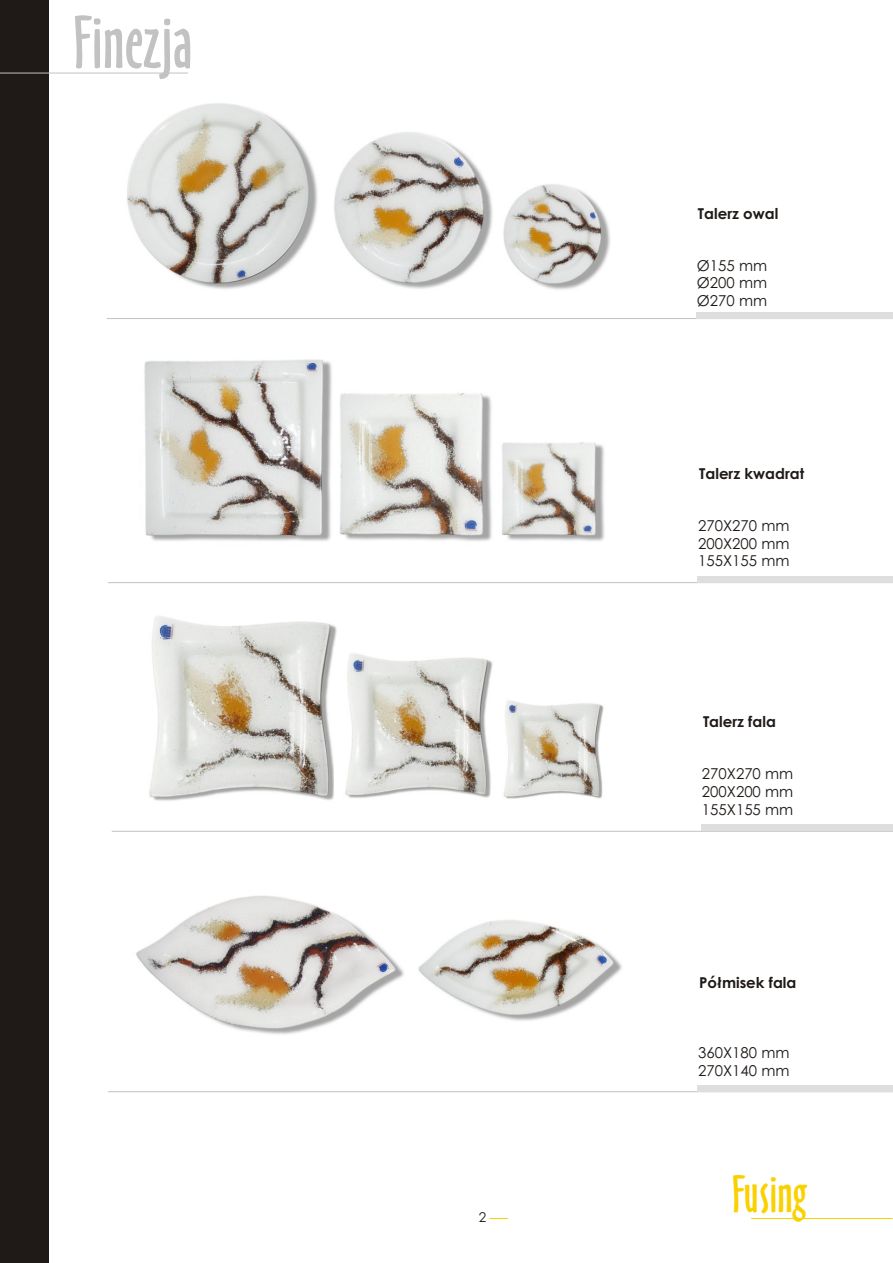
<style>
.page{position:relative;width:893px;height:1263px;background:#fff}
.page>*{position:absolute;margin:0;border:0;box-sizing:border-box;transform-origin:0 0}
.t1{font:68.85px "Oz Handicraft BT";color:#c2c2c2}
.t2{font:48.6px "Oz Handicraft BT";color:#fad100}
.t3{font:15px/17.9px "Century Gothic";color:#1f1a17;text-align:justify}
.t4{font:700 15px "Century Gothic";color:#1f1a17}
.t5{font:13.5px "Century Gothic";color:#1f1a17}
</style>
<div class="page">
<svg style="left:489px;top:1218px;width:19px;height:1px"></svg>
<img style="left:127px;top:103px;width:483px;height:187px">
<img style="left:144px;top:359px;width:461px;height:182px">
<img style="left:149px;top:616px;width:188px;height:185px">
<img style="left:334px;top:648px;width:159px;height:153px">
<img style="left:503px;top:700px;width:101px;height:99px">
<hr style="left:107px;top:318px;width:786px;height:1px;background:#c2c2c2">
<div style="left:696px;top:313px;width:197px;height:6px;background:#dedede"></div>
<hr style="left:112px;top:831px;width:781px;height:1px;background:#c2c2c2">
<div style="left:701px;top:825px;width:192px;height:6px;background:#dedede"></div>
<hr style="left:108px;top:582px;width:785px;height:1px;background:#c2c2c2">
<div style="left:697px;top:576px;width:196px;height:6px;background:#dedede"></div>
<hr style="left:108px;top:1091px;width:785px;height:1px;background:#c2c2c2">
<div style="left:697px;top:1085px;width:196px;height:6px;background:#dedede"></div>
<img style="left:136px;top:895px;width:486px;height:140px">
<hr style="left:751px;top:1218px;width:142px;height:1px;background:#fad100">
<div style="left:0;top:0;width:49px;height:1263px;background:#1f1a17"></div>
<hr style="left:0;top:73px;width:188px;height:1px;background:#c2c2c2">
<h1 class="t1" style="left:73px;top:15px;width:121px">Finezja</h1>
<p class="t5" style="left:479px;top:1212px;width:9px">2</p>
<p class="t4" style="left:698px;top:207px;width:82px">Talerz owal</p>
<p class="t3" style="left:697px;top:258px;width:72px">Ø155 mm Ø200 mm Ø270 mm</p>
<p class="t4" style="left:699px;top:467px;width:106px">Talerz kwadrat</p>
<p class="t3" style="left:698px;top:518px;width:93px">270X270 mm 200X200 mm 155X155 mm</p>
<p class="t4" style="left:703px;top:716px;width:74px">Talerz fala</p>
<p class="t3" style="left:702px;top:766px;width:93px">270X270 mm 200X200 mm 155X155 mm</p>
<p class="t4" style="left:699px;top:976px;width:99px">Półmisek fala</p>
<p class="t3" style="left:698px;top:1045px;width:93px">360X180 mm<br>270X140 mm</p>
<h2 class="t2" style="left:732px;top:1175px;width:76px">Fusing</h2>
</div>
